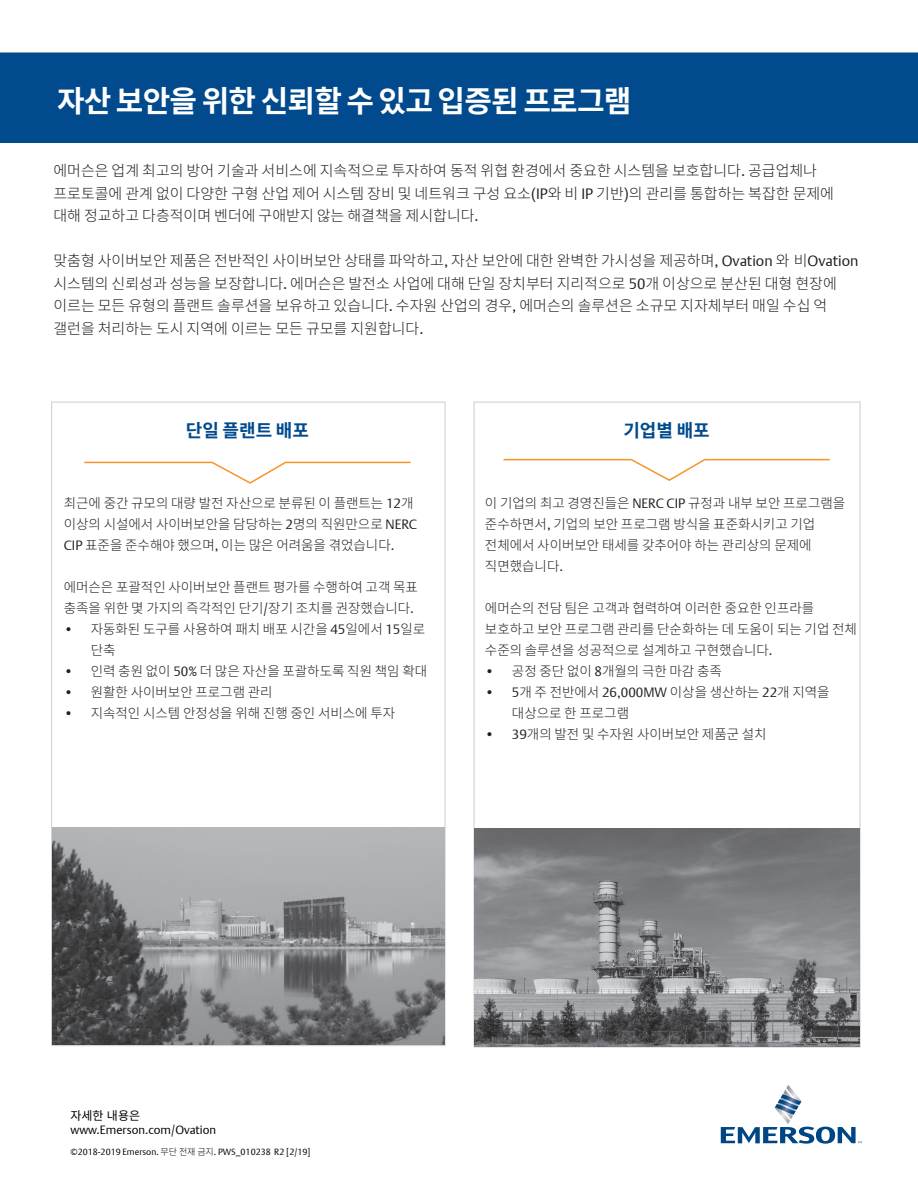
<style>
.page{position:relative;width:918px;height:1188px;background:#fff}
.page>*{position:absolute;margin:0;border:0;box-sizing:border-box;transform-origin:0 0}
.t1{font:700 30px "Noto Sans CJ Kkr";letter-spacing:-.025em;color:#fff}
.t2{font:700 18px "Noto Sans CJ Kkr";color:#004a8d}
.t3{font:300 15px/22.5px "Noto Sans CJ Kkr";color:#231f20}
.t4{font:300 13.5px/21px "Noto Sans CJ Kkr";color:#231f20}
.t5{font:12px "DTL Argo T Light";color:#000}
.t6{font:12px "Noto Sans CJ Kkr";color:#000}
.t7{font:9px "DTL Argo T Light";color:#000}
.s1{font-family:"DTL Argo T Light";font-weight:400}
.s2{font-family:"Noto Sans CJ Kkr";font-weight:300}
</style>
<div class="page">
<div style="left:0;top:52px;width:918px;height:91px;background:#004a8d"></div>
<svg style="left:721px;top:1085px;width:141px;height:59px"></svg>
<svg style="left:84px;top:461px;width:327px;height:23px"></svg>
<svg style="left:503px;top:458px;width:327px;height:23px"></svg>
<img style="left:52px;top:827px;width:392px;height:218px">
<img style="left:475px;top:829px;width:385px;height:217px">
<h1 class="t1" style="left:57px;top:84px;width:576px">자산 보안을 위한 신뢰할 수 있고 입증된 프로그램</h1>
<p class="t3" style="left:53px;top:160px;width:782px">에머슨은 업계 최고의 방어 기술과 서비스에 지속적으로 투자하여 동적 위협 환경에서 중요한 시스템을 보호합니다<span class="s1">.</span> 공급업체나 프로토콜에 관계 없이 다양한 구형 산업 제어 시스템 장비 및 네트워크 구성 요소<span class="s1">(IP</span>와 비 <span class="s1">IP</span> 기반<span class="s1">)</span>의 관리를 통합하는 복잡한 문제에 대해 정교하고 다층적이며 벤더에 구애받지 않는 해결책을 제시합니다<span class="s1">.</span></p>
<p class="t3" style="left:53px;top:250px;width:807px">맞춤형 사이버보안 제품은 전반적인 사이버보안 상태를 파악하고<span class="s1">,</span> 자산 보안에 대한 완벽한 가시성을 제공하며<span class="s1">, Ovation</span> 와 비<span class="s1">Ovation </span>시스템의 신뢰성과 성능을 보장합니다<span class="s1">.</span> 에머슨은 발전소 사업에 대해 단일 장치부터 지리적으로 <span class="s1">50</span>개 이상으로 분산된 대형 현장에 이르는 모든 유형의 플랜트 솔루션을 보유하고 있습니다<span class="s1">.</span> 수자원 산업의 경우<span class="s1">,</span> 에머슨의 솔루션은 소규모 지자체부터 매일 수십 억 갤런을 처리하는 도시 지역에 이르는 모든 규모를 지원합니다<span class="s1">.</span></p>
<h2 class="t2" style="left:186px;top:420px;width:125px">단일 플랜트 배포</h2>
<p class="t4" style="left:64px;top:492px;width:355px">최근에 중간 규모의 대량 발전 자산으로 분류된 이 플랜트는 <span class="s1">12</span>개 이상의 시설에서 사이버보안을 담당하는 <span class="s1">2</span>명의 직원만으로 <span class="s1">NERC<br>CIP</span> 표준을 준수해야 했으며<span class="s1">,</span> 이는 많은 어려움을 겪었습니다<span class="s1">.</span></p>
<p class="t4" style="left:64px;top:576px;width:356px">에머슨은 포괄적인 사이버보안 플랜트 평가를 수행하여 고객 목표 충족을 위한 몇 가지의 즉각적인 단기<span class="s1">/</span>장기 조치를 권장했습니다<span class="s1">.</span></p>
<p class="t4" style="left:91px;top:618px;width:336px;text-indent:-27px"><span class="s1">•</span> 자동화된 도구를 사용하여 패치 배포 시간을 <span class="s1">45</span>일에서 <span class="s1">15</span>일로 단축</p>
<p class="t4" style="left:64px;top:660px;width:365px"><span class="s1">•</span> 인력 충원 없이 <span class="s1">50%</span> 더 많은 자산을 포괄하도록 직원 책임 확대</p>
<p class="t4" style="left:64px;top:681px;width:210px"><span class="s1">•</span> 원활한 사이버보안 프로그램 관리</p>
<p class="t4" style="left:64px;top:702px;width:333px"><span class="s1">•</span> 지속적인 시스템 안정성을 위해 진행 중인 서비스에 투자</p>
<h2 class="t2" style="left:623px;top:420px;width:88px">기업별 배포</h2>
<p class="t4" style="left:485px;top:492px;width:362px">이 기업의 최고 경영진들은 <span class="s1">NERC CIP</span> 규정과 내부 보안 프로그램을 준수하면서<span class="s1">,</span> 기업의 보안 프로그램 방식을 표준화시키고 기업 전체에서 사이버보안 태세를 갖추어야 하는 관리상의 문제에 직면했습니다<span class="s1">.</span></p>
<p class="t4" style="left:485px;top:597px;width:374px">에머슨의 전담 팀은 고객과 협력하여 이러한 중요한 인프라를 보호하고 보안 프로그램 관리를 단순화하는 데 도움이 되는 기업 전체 수준의 솔루션을 성공적으로 설계하고 구현했습니다<span class="s1">.</span></p>
<p class="t4" style="left:485px;top:660px;width:239px"><span class="s1">•</span> 공정 중단 없이 <span class="s1">8</span>개월의 극한 마감 충족</p>
<p class="t4" style="left:512px;top:681px;width:319px;text-indent:-27px"><span class="s1">• 5</span>개 주 전반에서 <span class="s1">26,000MW</span> 이상을 생산하는 <span class="s1">22</span>개 지역을 대상으로 한 프로그램</p>
<p class="t4" style="left:485px;top:723px;width:283px"><span class="s1">• 39</span>개의 발전 및 수자원 사이버보안 제품군 설치</p>
<p class="t6" style="left:70px;top:1109px;width:71px">자세한 내용은</p>
<p class="t5" style="left:70px;top:1123px;width:147px">www.Emerson.com/Ovation</p>
<p class="t7" style="left:70px;top:1147px;width:242px">©2018-2019 Emerson. <span class="s2">무단 전재 금지</span>. PWS_010238 R2 [2/19]</p>
</div>
